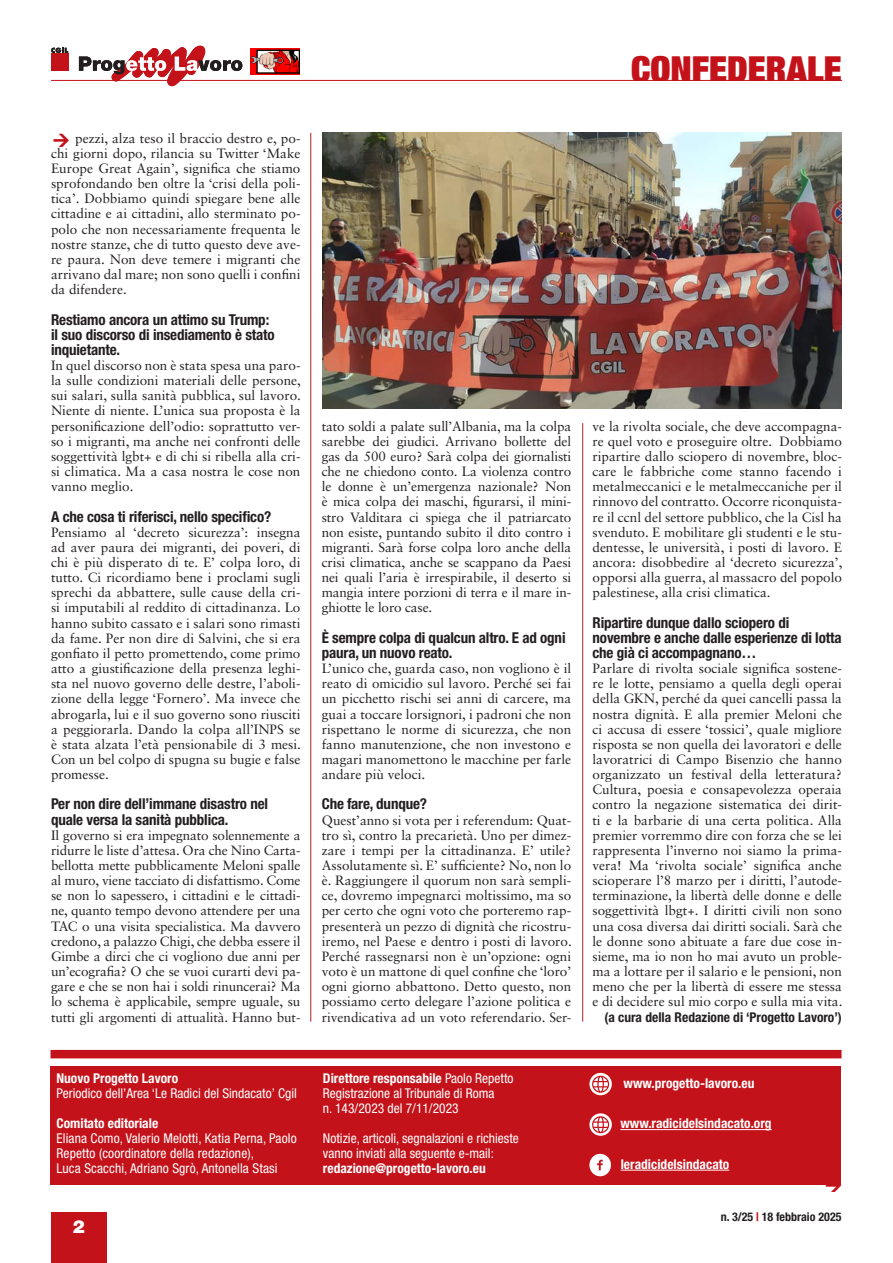
<style>
.page{position:relative;width:893px;height:1263px;background:#fff}
.page>*{position:absolute;margin:0;border:0;box-sizing:border-box;transform-origin:0 0}
.t1{font:900 condensed 36px "Helvetica Neue LT Std";color:#c4121a}
.t2{font:900 18px "Helvetica Neue LT Std";color:#fff}
.Domanda{font:700 condensed 15px/15.1px "Helvetica Neue LT Std";letter-spacing:-.01em;color:#231f20}
.t3{font:13.5px/15.1px "Sabon LT Std";color:#231f20;text-align:justify}
.t4{font:condensed 13.5px/15px "Helvetica Neue LT Std";color:#fff}
.t5{font:700 condensed 13.5px "Helvetica Neue LT Std";color:#fff}
.Firma{font:700 condensed 13.5px "Helvetica Neue LT Std";color:#231f20}
.t6{font:700 condensed 12px "Helvetica Neue LT Std";color:#231f20}
.s1{font-weight:400}
.s2{color:#c4121a}
</style>
<div class="page">
<div style="left:51px;top:1212px;width:55px;height:51px;background:#c4121a"></div>
<img style="left:250px;top:49px;width:49px;height:25px">
<svg style="left:79px;top:46px;width:163px;height:40px"></svg>
<svg style="left:51px;top:48px;width:17px;height:5px"></svg>
<div style="left:51px;top:54px;width:17px;height:17px;background:#c4121a"></div>
<hr style="left:51px;top:80px;width:791px;height:1px;background:#c4121a">
<hr style="left:310px;top:133px;width:1px;height:889px;background:#b32024">
<hr style="left:582px;top:423px;width:1px;height:599px;background:#b32024">
<div style="left:50px;top:1066px;width:791px;height:119px;background:#c4121a"></div>
<hr style="left:620px;top:1129px;width:152px;height:1px;background:#fff">
<hr style="left:621px;top:1170px;width:108px;height:1px;background:#fff">
<svg style="left:589px;top:1073px;width:23px;height:22px"></svg>
<svg style="left:592px;top:1076px;width:17px;height:17px"></svg>
<svg style="left:589px;top:1113px;width:23px;height:23px"></svg>
<svg style="left:592px;top:1116px;width:17px;height:17px"></svg>
<svg style="left:589px;top:1154px;width:22px;height:22px"></svg>
<div style="left:51px;top:1050px;width:790px;height:8px;background:#c4121a"></div>
<img style="left:323px;top:133px;width:519px;height:275px">
<p class="t3" style="left:51px;top:130px;width:251px;text-indent:24px">pezzi, alza teso il braccio destro e, po&shy;chi giorni dopo, rilancia su Twitter ‘Make Europe Great Again’, significa che stiamo sprofondando ben oltre la ‘crisi della poli&shy;tica’. Dobbiamo quindi spiegare bene alle cittadine e ai cittadini, allo sterminato po&shy;polo che non necessariamente frequenta le nostre stanze, che di tutto questo deve ave&shy;re paura. Non deve temere i migranti che arrivano dal mare; non sono quelli i confini da difendere.</p>
<p class="Domanda" style="left:51px;top:311px;width:225px">Restiamo ancora un attimo su Trump: il suo discorso di insediamento è stato inquietante.</p>
<p class="t3" style="left:51px;top:358px;width:251px">In quel discorso non è stata spesa una paro&shy;la sulle condizioni materiali delle persone, sui salari, sulla sanità pubblica, sul lavoro.<br>Niente di niente. L’unica sua proposta è la personificazione dell’odio: soprattutto ver&shy;so i migranti, ma anche nei confronti delle soggettività lgbt+ e di chi si ribella alla cri&shy;si climatica. Ma a casa nostra le cose non vanno meglio.</p>
<p class="Domanda" style="left:51px;top:508px;width:222px">A che cosa ti riferisci, nello specifico?</p>
<p class="t3" style="left:51px;top:524px;width:251px">Pensiamo al ‘decreto sicurezza’: insegna ad aver paura dei migranti, dei poveri, di chi è più disperato di te. E’ colpa loro, di tutto. Ci ricordiamo bene i proclami sugli sprechi da abbattere, sulle cause della cri&shy;si imputabili al reddito di cittadinanza. Lo hanno subito cassato e i salari sono rimasti da fame. Per non dire di Salvini, che si era gonfiato il petto promettendo, come primo atto a giustificazione della presenza leghi&shy;sta nel nuovo governo delle destre, l’aboli&shy;zione della legge ‘Fornero’. Ma invece che abrogarla, lui e il suo governo sono riusciti a peggiorarla. Dando la colpa all’INPS se è stata alzata l’età pensionabile di 3 mesi.<br>Con un bel colpo di spugna su bugie e false promesse.</p>
<p class="Domanda" style="left:51px;top:796px;width:219px">Per non dire dell’immane disastro nel quale versa la sanità pubblica.</p>
<p class="t3" style="left:51px;top:827px;width:251px">Il governo si era impegnato solennemente a ridurre le liste d’attesa. Ora che Nino Carta&shy;bellotta mette pubblicamente Meloni spalle al muro, viene tacciato di disfattismo. Come se non lo sapessero, i cittadini e le cittadi&shy;ne, quanto tempo devono attendere per una TAC o una visita specialistica. Ma davvero credono, a palazzo Chigi, che debba essere il Gimbe a dirci che ci vogliono due anni per un’ecografia? O che se vuoi curarti devi pa&shy;gare e che se non hai i soldi rinuncerai? Ma lo schema è applicabile, sempre uguale, su tutti gli argomenti di attualità. Hanno but-</p>
<p class="t5" style="left:56px;top:1069px;width:123px">Nuovo Progetto Lavoro</p>
<p class="t4" style="left:56px;top:1085px;width:242px">Periodico dell’Area ‘Le Radici del Sindacato’ Cgil</p>
<p class="t5" style="left:56px;top:1114px;width:103px">Comitato editoriale</p>
<p class="t4" style="left:56px;top:1130px;width:242px">Eliana Como, Valerio Melotti, Katia Perna, Paolo<br>Repetto (coordinatore della redazione),</p>
<p class="t4" style="left:56px;top:1160px;width:223px">Luca Scacchi, Adriano Sgrò, Antonella Stasi</p>
<h2 class="t2" style="left:73px;top:1216px;width:14px">2</h2>
<p class="t3" style="left:322px;top:418px;width:251px">tato soldi a palate sull’Albania, ma la colpa sarebbe dei giudici. Arrivano bollette del gas da 500 euro? Sarà colpa dei giornalisti che ne chiedono conto. La violenza contro le donne è un’emergenza nazionale? Non è mica colpa dei maschi, figurarsi, il mini&shy;stro Valditara ci spiega che il patriarcato non esiste, puntando subito il dito contro i migranti. Sarà forse colpa loro anche della crisi climatica, anche se scappano da Paesi nei quali l’aria è irrespirabile, il deserto si mangia intere porzioni di terra e il mare in&shy;ghiotte le loro case.</p>
<p class="Domanda" style="left:322px;top:630px;width:245px">È sempre colpa di qualcun altro. E ad ogni paura, un nuovo reato.</p>
<p class="t3" style="left:322px;top:661px;width:251px">L’unico che, guarda caso, non vogliono è il reato di omicidio sul lavoro. Perché sei fai un picchetto rischi sei anni di carcere, ma guai a toccare lorsignori, i padroni che non rispettano le norme di sicurezza, che non fanno manutenzione, che non investono e magari manomettono le macchine per farle andare più veloci.</p>
<p class="Domanda" style="left:322px;top:796px;width:107px">Che fare, dunque?</p>
<p class="t3" style="left:322px;top:812px;width:251px">Quest’anno si vota per i referendum: Quat&shy;tro sì, contro la precarietà. Uno per dimez&shy;zare i tempi per la cittadinanza. E’ utile?<br>Assolutamente sì. E’ sufficiente? No, non lo è. Raggiungere il quorum non sarà sempli&shy;ce, dovremo impegnarci moltissimo, ma so per certo che ogni voto che porteremo rap&shy;presenterà un pezzo di dignità che ricostru&shy;iremo, nel Paese e dentro i posti di lavoro.<br>Perché rassegnarsi non è un’opzione: ogni voto è un mattone di quel confine che ‘loro’ ogni giorno abbattono. Detto questo, non possiamo certo delegare l’azione politica e rivendicativa ad un voto referendario. Ser-</p>
<p class="t5" style="left:323px;top:1069px;width:192px">Direttore responsabile <span class="s1">Paolo Repetto</span></p>
<p class="t4" style="left:323px;top:1085px;width:173px">Registrazione al Tribunale di Roma</p>
<p class="t4" style="left:323px;top:1100px;width:137px">n. 143/2023 del 7/11/2023</p>
<p class="t4" style="left:323px;top:1130px;width:197px">Notizie, articoli, segnalazioni e richieste</p>
<p class="t4" style="left:323px;top:1145px;width:173px">vanno inviati alla seguente e-mail:</p>
<p class="t5" style="left:323px;top:1159px;width:164px">redazione@progetto-lavoro.eu</p>
<p class="t1" style="left:631px;top:46px;width:212px">CONFEDERALE</p>
<p class="t3" style="left:592px;top:418px;width:251px">ve la rivolta sociale, che deve accompagna&shy;re quel voto e proseguire oltre. Dobbiamo ripartire dallo sciopero di novembre, bloc&shy;care le fabbriche come stanno facendo i metalmeccanici e le metalmeccaniche per il rinnovo del contratto. Occorre riconquista&shy;re il ccnl del settore pubblico, che la Cisl ha svenduto. E mobilitare gli studenti e le stu&shy;dentesse, le università, i posti di lavoro. E ancora: disobbedire al ‘decreto sicurezza’, opporsi alla guerra, al massacro del popolo palestinese, alla crisi climatica.</p>
<p class="Domanda" style="left:592px;top:614px;width:251px">Ripartire dunque dallo sciopero di novembre e anche dalle esperienze di lotta che già ci accompagnano…</p>
<p class="t3" style="left:592px;top:661px;width:251px">Parlare di rivolta sociale significa sostene&shy;re le lotte, pensiamo a quella degli operai della GKN, perché da quei cancelli passa la nostra dignità. E alla premier Meloni che ci accusa di essere ‘tossici’, quale migliore risposta se non quella dei lavoratori e delle lavoratrici di Campo Bisenzio che hanno organizzato un festival della letteratura?<br>Cultura, poesia e consapevolezza operaia contro la negazione sistematica dei dirit&shy;ti e la barbarie di una certa politica. Alla premier vorremmo dire con forza che se lei rappresenta l’inverno noi siamo la prima&shy;vera! Ma ‘rivolta sociale’ significa anche scioperare l’8 marzo per i diritti, l’autode&shy;terminazione, la libertà delle donne e delle soggettività lbgt+. I diritti civili non sono una cosa diversa dai diritti sociali. Sarà che le donne sono abituate a fare due cose in&shy;sieme, ma io non ho mai avuto un proble&shy;ma a lottare per il salario e le pensioni, non meno che per la libertà di essere me stessa e di decidere sul mio corpo e sulla mia vita.</p>
<p class="Firma" style="left:604px;top:1008px;width:239px">(a cura della Redazione di ‘Progetto Lavoro’)</p>
<p class="t5" style="left:624px;top:1075px;width:132px">www.progetto-lavoro.eu</p>
<p class="t5" style="left:620px;top:1115px;width:153px">www.radicidelsindacato.org</p>
<p class="t5" style="left:621px;top:1156px;width:110px">leradicidelsindacato</p>
<p class="t6" style="left:721px;top:1209px;width:122px">n. 3/25 <span class="s2">|</span> 18 febbraio 2025</p>
</div>
